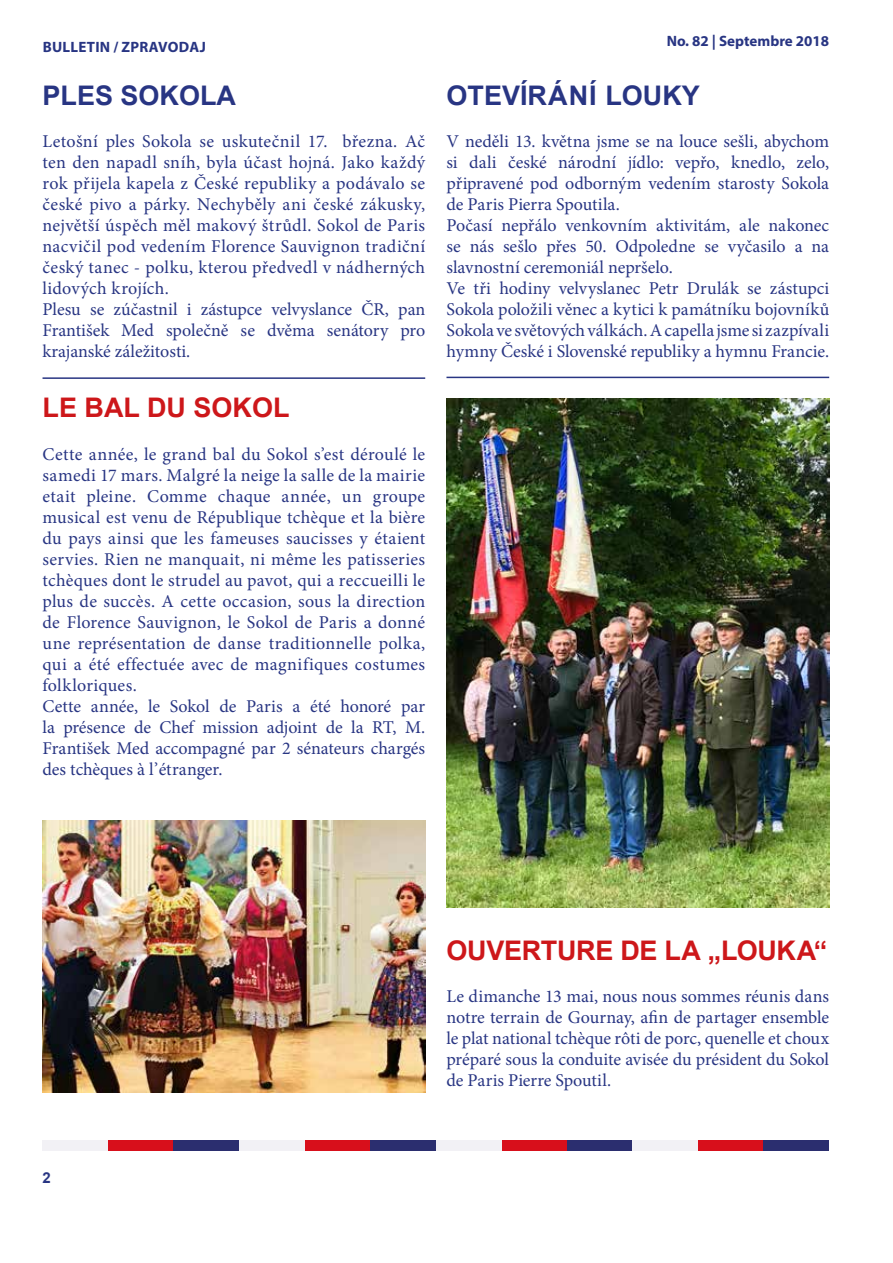
<style>
.page{position:relative;width:893px;height:1263px;background:#fff}
.page>*{position:absolute;margin:0;border:0;box-sizing:border-box;transform-origin:0 0}
.t1{font:700 27px "Arial";letter-spacing:-.01em;color:#cd171a}
.t2{font:700 27px "Arial";color:#283583}
.t3{font:18px/21px "Minion Pro";letter-spacing:.005em;color:#283583}
.t4{font:700 15px "Myriad Pro";letter-spacing:.005em;color:#283583}
.t5{font:700 15px "Arial";color:#283583}
</style>
<div class="page">
<img style="left:43px;top:821px;width:382px;height:272px">
<hr style="left:43px;top:377px;width:382px;height:2px;background:#283583">
<img style="left:446px;top:398px;width:383px;height:510px">
<hr style="left:446px;top:377px;width:383px;height:1px;background:#283583">
<div style="left:108px;top:1140px;width:66px;height:11px;background:#d80f1b"></div>
<div style="left:43px;top:1140px;width:65px;height:11px;background:#f2f1f5"></div>
<div style="left:174px;top:1140px;width:65px;height:11px;background:#2b2e6f"></div>
<div style="left:305px;top:1140px;width:65px;height:11px;background:#d80f1b"></div>
<div style="left:239px;top:1140px;width:66px;height:11px;background:#f2f1f5"></div>
<div style="left:370px;top:1140px;width:66px;height:11px;background:#2b2e6f"></div>
<div style="left:501px;top:1140px;width:66px;height:11px;background:#d80f1b"></div>
<div style="left:436px;top:1140px;width:65px;height:11px;background:#f2f1f5"></div>
<div style="left:567px;top:1140px;width:65px;height:11px;background:#2b2e6f"></div>
<div style="left:698px;top:1140px;width:66px;height:11px;background:#d80f1b"></div>
<div style="left:632px;top:1140px;width:66px;height:11px;background:#f2f1f5"></div>
<div style="left:764px;top:1140px;width:65px;height:11px;background:#2b2e6f"></div>
<p class="t4" style="left:43px;top:37px;width:165px">BULLETIN / ZPRAVODAJ</p>
<p class="t4" style="left:667px;top:31px;width:164px">No. 82 | Septembre 2018</p>
<h1 class="t2" style="left:43px;top:77px;width:195px">PLES SOKOLA</h1>
<p class="t3" style="left:43px;top:131px;width:384px">Letošní ples Sokola se uskutečnil 17. března. Ač ten den napadl sníh, byla účast hojná. Jako každý rok přijela kapela z České republiky a podávalo se české pivo a párky. Nechyběly ani české zákusky, největší úspěch měl makový štrůdl. Sokol de Paris nacvičil pod vedením Florence Sauvignon tradiční český tanec - polku, kterou předvedl v nádherných lidových krojích.<br>Plesu se zúčastnil i zástupce velvyslance ČR, pan František Med společně se dvěma senátory pro krajanské záležitosti.</p>
<h1 class="t1" style="left:43px;top:390px;width:249px">LE BAL DU SOKOL</h1>
<p class="t3" style="left:43px;top:443px;width:384px">Cette année, le grand bal du Sokol s’est déroulé le samedi 17 mars. Malgré la neige la salle de la mairie etait pleine. Comme chaque année, un groupe musical est venu de République tchèque et la bière du pays ainsi que les fameuses saucisses y étaient servies. Rien ne manquait, ni même les patisseries tchèques dont le strudel au pavot, qui a reccueilli le plus de succès. A cette occasion, sous la direction de Florence Sauvignon, le Sokol de Paris a donné une représentation de danse traditionnelle polka, qui a été effectuée avec de magnifiques costumes folkloriques.<br>Cette année, le Sokol de Paris a été honoré par la présence de Chef mission adjoint de la RT, M.<br>František Med accompagné par 2 sénateurs chargés des tchèques à l’étranger.</p>
<h1 class="t2" style="left:446px;top:77px;width:255px">OTEVÍRÁNÍ LOUKY</h1>
<p class="t3" style="left:446px;top:131px;width:384px">V neděli 13. května jsme se na louce sešli, abychom si dali české národní jídlo: vepřo, knedlo, zelo, připravené pod odborným vedením starosty Sokola de Paris Pierra Spoutila.<br>Počasí nepřálo venkovním aktivitám, ale nakonec se nás sešlo přes 50. Odpoledne se vyčasilo a na slavnostní ceremoniál nepršelo.<br>Ve tři hodiny velvyslanec Petr Drulák se zástupci Sokola položili věnec a kytici k památníku bojovníků Sokola ve světových válkách. A capella jsme si zazpívali hymny České i Slovenské republiky a hymnu Francie.</p>
<p class="t5" style="left:43px;top:1168px;width:10px">2</p>
<h1 class="t1" style="left:446px;top:932px;width:382px">OUVERTURE DE LA „LOUKA“</h1>
<p class="t3" style="left:446px;top:985px;width:384px;text-align:justify">Le dimanche 13 mai, nous nous sommes réunis dans notre terrain de Gournay, afin de partager ensemble le plat national tchèque rôti de porc, quenelle et choux préparé sous la conduite avisée du président du Sokol de Paris Pierre Spoutil.</p>
</div>
